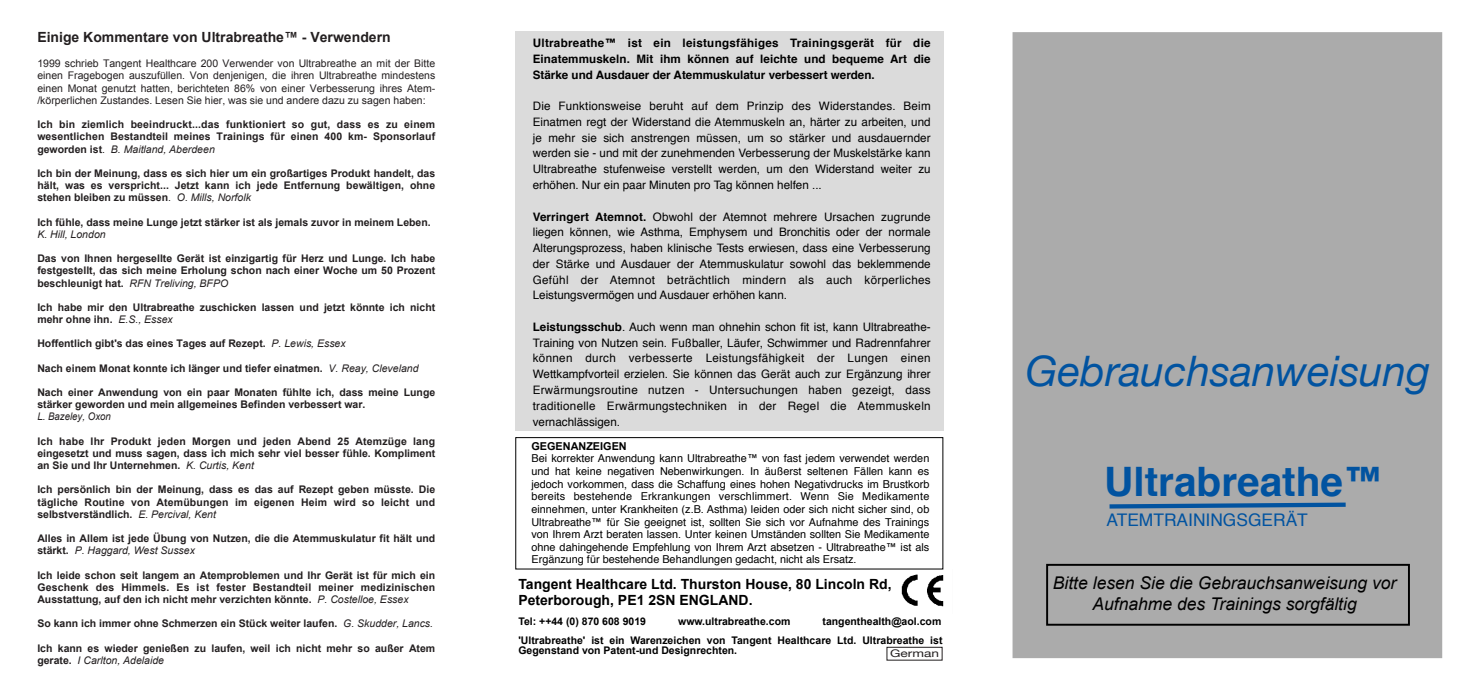
<style>
.page{position:relative;width:1481px;height:699px;background:#fff}
.page>*{position:absolute;margin:0;border:0;box-sizing:border-box;transform-origin:0 0}
.t1{font:italic 42px "Helvetica Neue";color:#0153a0}
.t2{font:700 40.6px "Helvetica";color:#0153a0}
.t3{font:italic 17.5px/21px "Arial";color:#000;text-align:center}
.t4{font:17.32px "Helvetica";color:#0153a0}
.t5{font:700 14px/16.6px "Arial";color:#000}
.t6{font:700 14px "Arial";color:#231f20}
.t7{font:11.55px/15.8px "Helvetica";color:#000;text-align:justify}
.t8{font:700 11.55px/15.8px "Helvetica";color:#000;text-align:justify}
.t9{font:10.85px/12.6px "Helvetica";color:#000}
.t10{font:700 10.5px/12.1px "Arial";color:#231f20;text-align:justify}
.t11{font:10.5px/12.2px "Arial";color:#231f20;text-align:justify}
.t12{font:700 10.5px/19.2px "Arial";color:#000;text-align:right}
.t13{font:10.5px "Helvetica Neue";color:#231f20;scale:1.3 1}
.s1{font-weight:400}
.s2{font-weight:400;font-style:italic}
.s3{font-weight:700}
.s4{font-family:"Arial";font-weight:700}
</style>
<div class="page">
<div style="left:516px;top:32px;width:427px;height:399px;background:#dbdbdb"></div>
<img style="left:898px;top:569px;width:46px;height:38px">
<div style="left:515px;top:437px;width:428px;height:132px;border:1px solid #000"></div>
<div style="left:1012px;top:32px;width:430px;height:625px;background:#ababab"></div>
<div style="left:1046px;top:563px;width:363px;height:62px;border:2px solid #000"></div>
<svg style="left:1109px;top:502px;width:237px;height:7px"></svg>
<div style="left:886px;top:646px;width:56px;height:14px;border:1px solid #231f20"></div>
<p class="t6" style="left:37px;top:30px;width:355px">Einige Kommentare von Ultrabreathe™ - Verwendern</p>
<p class="t11" style="left:37px;top:57px;width:399px">1999 schrieb Tangent Healthcare 200 Verwender von Ultrabreathe an mit der Bitte einen Fragebogen auszufüllen. Von denjenigen, die ihren Ultrabreathe mindestens einen Monat genutzt hatten, berichteten 86% von einer Verbesserung ihres Atem-/körperlichen Zustandes. Lesen Sie hier, was sie und andere dazu zu sagen haben:</p>
<p class="t10" style="left:37px;top:118px;width:399px">Ich bin ziemlich beeindruckt...das funktioniert so gut, dass es zu einem wesentlichen Bestandteil meines Trainings für einen 400 km- Sponsorlauf geworden ist<span class="s1">.</span> <span class="s2">B. Maitland, Aberdeen</span></p>
<p class="t10" style="left:37px;top:167px;width:399px">Ich bin der Meinung, dass es sich hier um ein großartiges Produkt handelt, das hält, was es verspricht... Jetzt kann ich jede Entfernung bewältigen, ohne stehen bleiben zu müssen<span class="s1">.</span> <span class="s2">O. Mills, Norfolk</span></p>
<p class="t10" style="left:37px;top:216px;width:395px">Ich fühle, dass meine Lunge jetzt stärker ist als jemals zuvor in meinem Leben.<br><span class="s2">K. Hill, London</span></p>
<p class="t10" style="left:37px;top:252px;width:399px">Das von Ihnen hergesellte Gerät ist einzigartig für Herz und Lunge. Ich habe festgestellt, das sich meine Erholung schon nach einer Woche um 50 Prozent beschleunigt hat. <span class="s2">RFN Treliving, BFPO</span></p>
<p class="t10" style="left:37px;top:301px;width:399px">Ich habe mir den Ultrabreathe zuschicken lassen und jetzt könnte ich nicht mehr ohne ihn. <span class="s2">E.S., Essex</span></p>
<p class="t10" style="left:37px;top:337px;width:310px">Hoffentlich gibt's das eines Tages auf Rezept. <span class="s2">P. Lewis, Essex</span></p>
<p class="t10" style="left:37px;top:362px;width:383px">Nach einem Monat konnte ich länger und tiefer einatmen. <span class="s2">V. Reay, Cleveland</span></p>
<p class="t10" style="left:37px;top:386px;width:399px;text-align:left">Nach einer Anwendung von ein paar Monaten fühlte ich, dass meine Lunge stärker geworden und mein allgemeines Befinden verbessert war.<br><span class="s2">L. Bazeley, Oxon</span></p>
<p class="t10" style="left:37px;top:434px;width:399px">Ich habe Ihr Produkt jeden Morgen und jeden Abend 25 Atemzüge lang eingesetzt und muss sagen, dass ich mich sehr viel besser fühle. Kompliment an Sie und Ihr Unternehmen. <span class="s2">K. Curtis, Kent</span></p>
<p class="t10" style="left:37px;top:483px;width:399px">Ich persönlich bin der Meinung, dass es das auf Rezept geben müsste. Die tägliche Routine von Atemübungen im eigenen Heim wird so leicht und selbstverständlich. <span class="s2">E. Percival, Kent</span></p>
<p class="t10" style="left:37px;top:532px;width:399px">Alles in Allem ist jede Übung von Nutzen, die die Atemmuskulatur fit hält und stärkt. <span class="s2">P. Haggard, West Sussex</span></p>
<p class="t10" style="left:37px;top:568px;width:399px">Ich leide schon seit langem an Atemproblemen und Ihr Gerät ist für mich ein Geschenk des Himmels. Es ist fester Bestandteil meiner medizinischen Ausstattung, auf den ich nicht mehr verzichten könnte. <span class="s2">P. Costelloe, Essex</span></p>
<p class="t10" style="left:37px;top:617px;width:397px">So kann ich immer ohne Schmerzen ein Stück weiter laufen. <span class="s2">G. Skudder, Lancs.</span></p>
<p class="t10" style="left:37px;top:641px;width:399px">Ich kann es wieder genießen zu laufen, weil ich nicht mehr so außer Atem gerate. <span class="s2">I Carlton, Adelaide</span></p>
<p class="t8" style="left:533px;top:36px;width:399px">Ultrabreathe™ ist ein leistungsfähiges Trainingsgerät für die Einatemmuskeln. Mit ihm können auf leichte und bequeme Art die Stärke und Ausdauer der Atemmuskulatur verbessert werden.</p>
<p class="t7" style="left:533px;top:99px;width:399px">Die Funktionsweise beruht auf dem Prinzip des Widerstandes. Beim Einatmen regt der Widerstand die Atemmuskeln an, härter zu arbeiten, und je mehr sie sich anstrengen müssen, um so stärker und ausdauernder werden sie - und mit der zunehmenden Verbesserung der Muskelstärke kann Ultrabreathe stufenweise verstellt werden, um den Widerstand weiter zu erhöhen. Nur ein paar Minuten pro Tag können helfen ...</p>
<p class="t7" style="left:533px;top:209px;width:399px"><span class="s3">Verringert Atemnot.</span> Obwohl der Atemnot mehrere Ursachen zugrunde liegen können, wie Asthma, Emphysem und Bronchitis oder der normale Alterungsprozess, haben klinische Tests erwiesen, dass eine Verbesserung der Stärke und Ausdauer der Atemmuskulatur sowohl das beklemmende Gefühl der Atemnot beträchtlich mindern als auch körperliches Leistungsvermögen und Ausdauer erhöhen kann.</p>
<p class="t7" style="left:533px;top:319px;width:399px"><span class="s3">Leistungsschub</span>. Auch wenn man ohnehin schon fit ist, kann Ultrabreathe-Training von Nutzen sein. Fußballer, Läufer, Schwimmer und Radrennfahrer können durch verbesserte Leistungsfähigkeit der Lungen einen Wettkampfvorteil erzielen. Sie können das Gerät auch zur Ergänzung ihrer Erwärmungsroutine nutzen - Untersuchungen haben gezeigt, dass traditionelle Erwärmungstechniken in der Regel die Atemmuskeln vernachlässigen.</p>
<p class="t9" style="left:531px;top:440px;width:399px"><span class="s4">GEGENANZEIGEN<br></span>Bei korrekter Anwendung kann Ultrabreathe™ von fast jedem verwendet werden und hat keine negativen Nebenwirkungen. In äußerst seltenen Fällen kann es jedoch vorkommen, dass die Schaffung eines hohen Negativdrucks im Brustkorb bereits bestehende Erkrankungen verschlimmert. Wenn Sie Medikamente einnehmen, unter Krankheiten (z.B. Asthma) leiden oder sich nicht sicher sind, ob Ultrabreathe™ für Sie geeignet ist, sollten Sie sich vor Aufnahme des Trainings von Ihrem Arzt beraten lassen. Unter keinen Umständen sollten Sie Medikamente ohne dahingehende Empfehlung von Ihrem Arzt absetzen - Ultrabreathe™ ist als Ergänzung für bestehende Behandlungen gedacht, nicht als Ersatz.</p>
<p class="t5" style="left:518px;top:575px;width:375px">Tangent Healthcare Ltd. Thurston House, 80 Lincoln Rd,<br>Peterborough, PE1 2SN ENGLAND.</p>
<p class="t12" style="left:518px;top:611px;width:129px">Tel: ++44 (0) 870 608 9019</p>
<p class="t12" style="left:678px;top:611px;width:114px">www.ultrabreathe.com</p>
<p class="t12" style="left:518px;top:611px;width:426px">tangenthealth@aol.com<br>'Ultrabreathe' ist ein Warenzeichen von Tangent Healthcare Ltd. Ultrabreathe ist</p>
<p class="t12" style="left:518px;top:640px;width:220px">Gegenstand von Patent-und Designrechten.</p>
<p class="t13" style="left:890px;top:647px;width:39px">German</p>
<p class="t1" style="left:1025px;top:345px;width:406px">Gebrauchsanweisung</p>
<p class="t2" style="left:1104px;top:454px;width:281px">Ultrabreathe™</p>
<p class="t4" style="left:1106px;top:508px;width:203px">ATEMTRAININGSGERÄT</p>
<p class="t3" style="left:1053px;top:572px;width:345px">Bitte lesen Sie die Gebrauchsanweisung vor<br>Aufnahme des Trainings sorgfältig</p>
</div>
